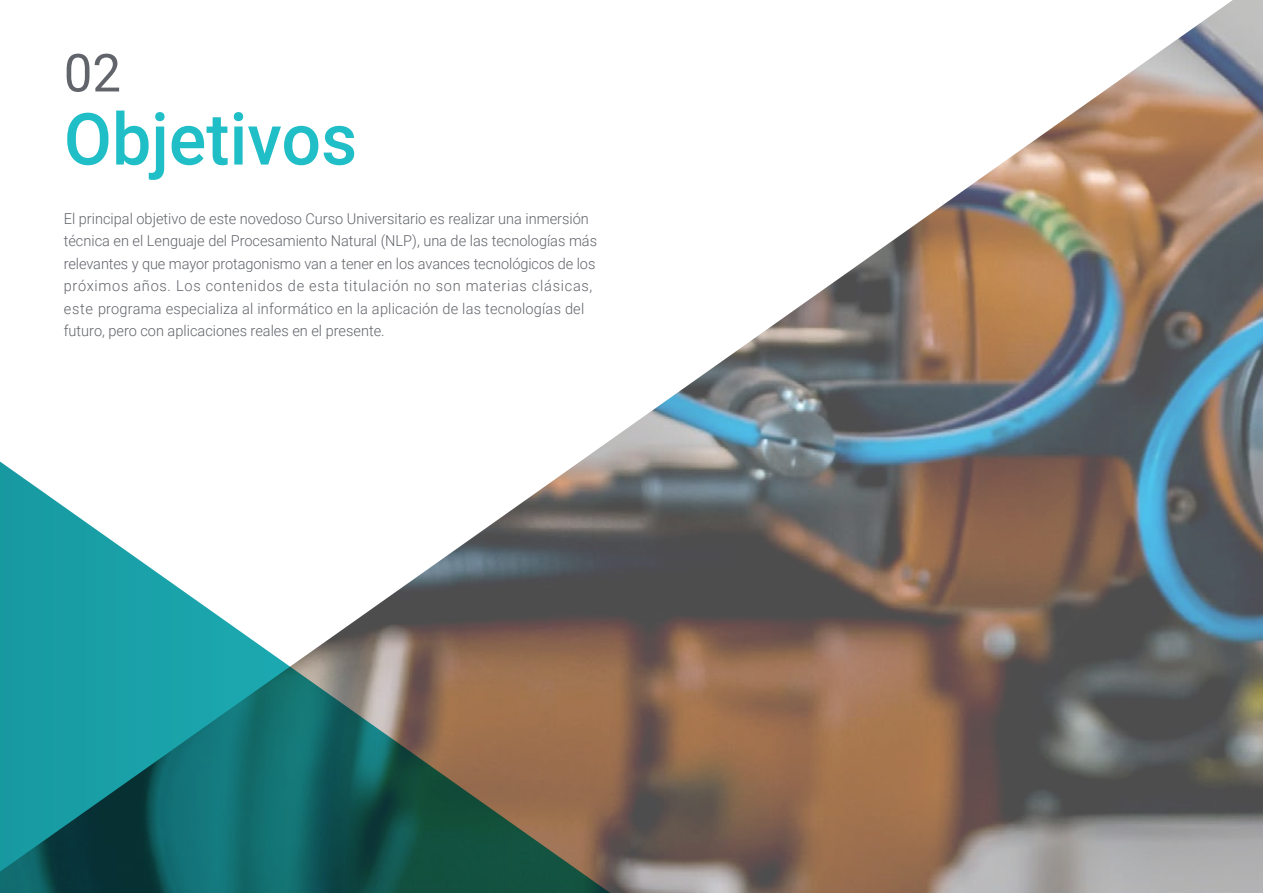
<style>
.page{position:relative;width:1263px;height:893px;background:#fff}
.page>*{position:absolute;margin:0;border:0;box-sizing:border-box;transform-origin:0 0}
.t1{font:500 72px "Roboto";color:#20bec6}
.t2{font:52.5px "Roboto";color:#61646a}
.t3{font:300 15px/22.5px "Roboto";color:#61646a}
</style>
<div class="page">
<img style="left:602px;top:0;width:661px;height:893px">
<svg style="left:0;top:446px;width:640px;height:447px"></svg>
<h2 class="t2" style="left:64px;top:36px;width:59px">02</h2>
<h1 class="t1" style="left:64px;top:89px;width:295px">Objetivos</h1>
<p class="t3" style="left:64px;top:207px;width:535px">El principal objetivo de este novedoso Curso Universitario es realizar una inmersión técnica en el Lenguaje del Procesamiento Natural (NLP), una de las tecnologías más relevantes y que mayor protagonismo van a tener en los avances tecnológicos de los próximos años. Los contenidos de esta titulación no son materias clásicas, este programa especializa al informático en la aplicación de las tecnologías del futuro, pero con aplicaciones reales en el presente.</p>
</div>
